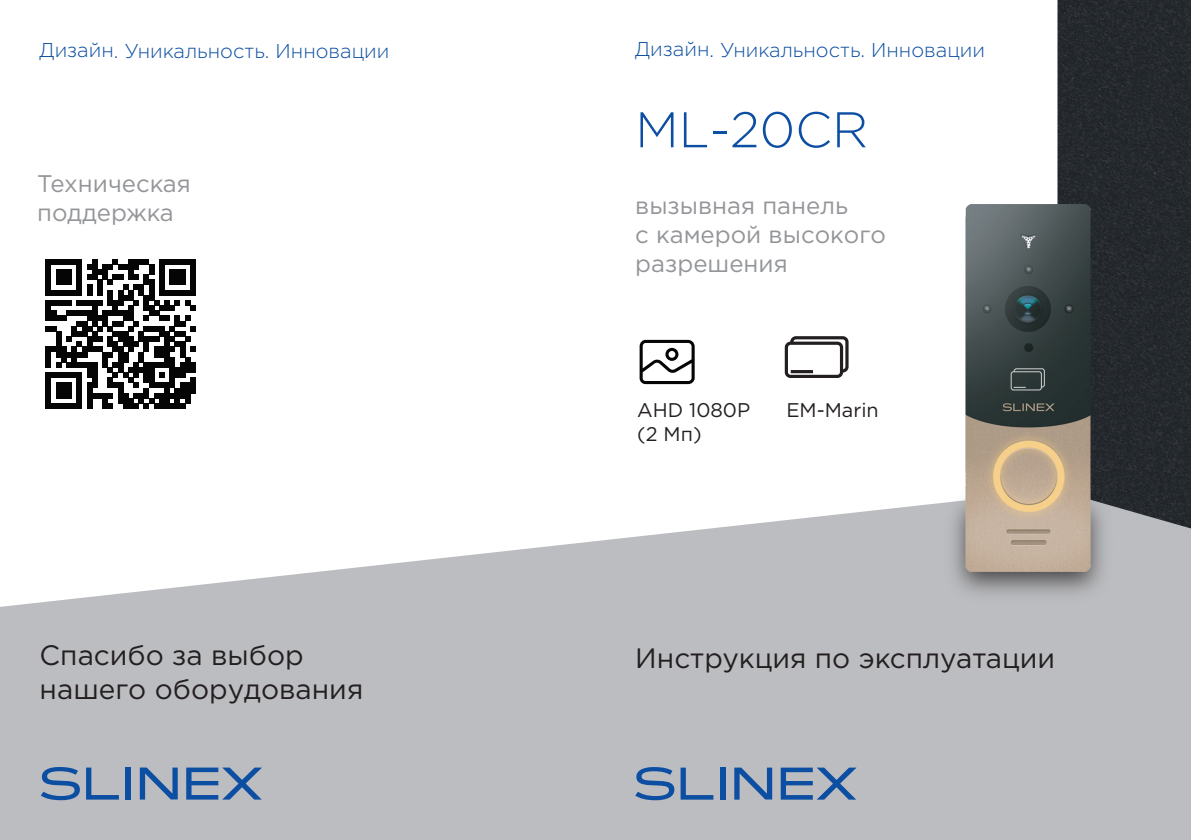
<style>
.page{position:relative;width:1191px;height:840px;background:#fff}
.page>*{position:absolute;margin:0;border:0;box-sizing:border-box;transform-origin:0 0}
.t1{font:300 50px "Gotham Pro";color:#0c4ea2}
.t2{font:28px "Gotham Pro";color:#231f20}
.t3{font:24px/28.8px "Gotham Pro";color:#939598}
.t4{font:300 20px "Gotham Pro";color:#0c4ea2}
.t5{font:19.8px/24px "Gotham Pro";color:#231f20}
</style>
<div class="page">
<div style="left:1057px;top:0;width:134px;height:490px;background:#24292e"></div>
<svg style="left:0;top:490px;width:1191px;height:349px;fill:#bcbdc0"></svg>
<svg style="left:635px;top:766px;width:39px;height:33px"></svg>
<svg style="left:680px;top:767px;width:33px;height:32px"></svg>
<div style="left:720px;top:767px;width:5px;height:32px;background:#0c4ea2"></div>
<svg style="left:734px;top:767px;width:38px;height:32px"></svg>
<svg style="left:780px;top:767px;width:76px;height:32px;background:#7791b4"></svg>
<svg style="left:41px;top:766px;width:39px;height:33px"></svg>
<svg style="left:86px;top:767px;width:33px;height:32px"></svg>
<div style="left:125px;top:767px;width:6px;height:32px;background:#0c4ea2"></div>
<svg style="left:140px;top:767px;width:38px;height:32px"></svg>
<svg style="left:186px;top:767px;width:76px;height:32px;background:#7791b4"></svg>
<svg style="left:46px;top:259px;width:149px;height:149px"></svg>
<svg style="left:639px;top:339px;width:55px;height:45px"></svg>
<div style="left:784px;top:341px;width:59px;height:37px;border:3px solid #231f20;border-radius:4px"></div>
<svg style="left:788px;top:336px;width:61px;height:38px"></svg>
<hr style="left:790px;top:370px;width:23px;height:3px;background:#231f20">
<img style="left:937px;top:481px;width:182px;height:128px">
<img style="left:965px;top:204px;width:125px;height:367px">
<div style="left:1010px;top:371px;width:32px;height:19px;border:1px solid #d1d2d4;border-radius:2px"></div>
<svg style="left:1013px;top:367px;width:32px;height:21px"></svg>
<p class="t4" style="left:40px;top:40px;width:351px">Дизайн. Уникальность. Инновации</p>
<p class="t4" style="left:635px;top:39px;width:351px">Дизайн. Уникальность. Инновации</p>
<p class="t3" style="left:37px;top:169px;width:155px">Техническая поддержка</p>
<p class="t1" style="left:635px;top:102px;width:234px">ML-20СR</p>
<p class="t3" style="left:635px;top:191px;width:252px">вызывная панель<br>с камерой высокого разрешения</p>
<p class="t5" style="left:637px;top:397px;width:114px">AHD 1080P (2 Мп)</p>
<p class="t5" style="left:786px;top:397px;width:94px">EM-Marin</p>
<p class="t2" style="left:40px;top:639px;width:265px">Спасибо за выбор</p>
<p class="t2" style="left:635px;top:642px;width:421px">Инструкция по эксплуатации</p>
<p class="t2" style="left:40px;top:673px;width:325px">нашего оборудования</p>
</div>
